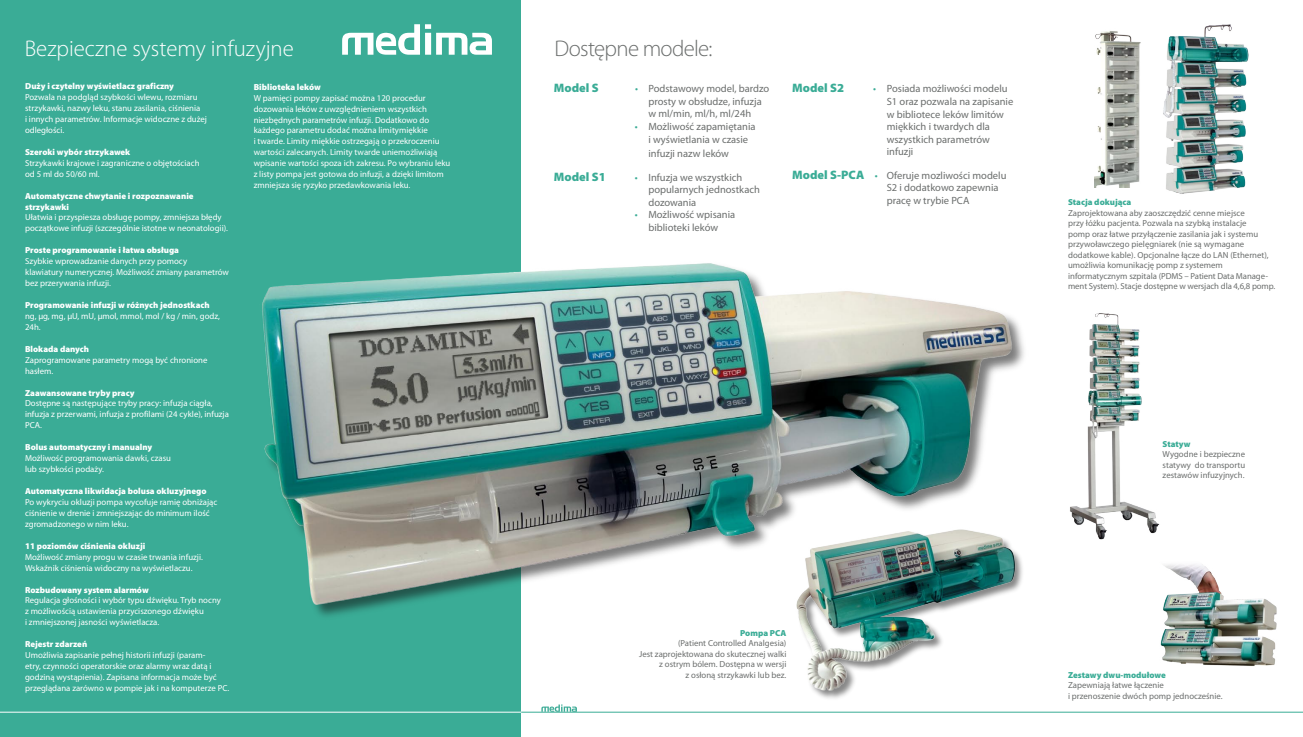
<style>
.page{position:relative;width:1303px;height:737px;background:#fff}
.page>*{position:absolute;margin:0;border:0;box-sizing:border-box;transform-origin:0 0}
.t1{font:300 22.75px "Myriad Pro";color:#fff}
.t2{font:300 22.75px "Myriad Pro";letter-spacing:-.03em;color:#6b6e6d}
.t3{font:900 12.25px "Myriad Pro";color:#3aac96}
.t4{font:10.5px "Myriad Pro";color:#6b6e6d}
.t5{font:8.75px/10.9px "Myriad Pro";color:#fff}
.t6{font:8.75px/10.5px "Myriad Pro";color:#6b6e6d}
.t7{font:900 8.75px/10.9px "Myriad Pro";color:#fff}
.t8{font:900 8.75px "Myriad Pro";color:#3aac96}
.s1{color:#3aac96}
.s2{font-weight:900;font-size:12.25px;color:#3aac96}
</style>
<div class="page">
<div style="left:0;top:0;width:521px;height:737px;background:#3aac96"></div>
<img style="left:214px;top:236px;width:810px;height:402px">
<svg style="left:342px;top:24px;width:150px;height:31px"></svg>
<img style="left:778px;top:518px;width:246px;height:179px">
<img style="left:1163px;top:24px;width:86px;height:170px">
<img style="left:1094px;top:31px;width:47px;height:156px">
<img style="left:1160px;top:564px;width:117px;height:102px">
<img style="left:1070px;top:313px;width:90px;height:227px">
<hr style="left:0;top:711px;width:1302px;height:1px;background:#fff">
<hr style="left:521px;top:711px;width:781px;height:1px;background:#3aac96">
<svg style="left:541px;top:704px;width:36px;height:7px"></svg>
<p class="t1" style="left:25px;top:36px;width:270px">Bezpieczne systemy infuzyjne</p>
<p class="t7" style="left:25px;top:81px;width:150px">Duży i czytelny wyświetlacz graficzny</p>
<p class="t5" style="left:25px;top:92px;width:177px">Pozwala na podgląd szybkości wlewu, rozmiaru strzykawki, nazwy leku, stanu zasilania, ciśnienia</p>
<p class="t5" style="left:25px;top:114px;width:183px">i innych parametrów. Informacje widoczne z dużej odległości.</p>
<p class="t7" style="left:25px;top:146px;width:107px">Szeroki wybór strzykawek</p>
<p class="t5" style="left:25px;top:157px;width:176px">Strzykawki krajowe i zagraniczne o objętościach</p>
<p class="t5" style="left:25px;top:168px;width:76px">od 5 ml do 50/60 ml.</p>
<p class="t7" style="left:25px;top:190px;width:170px">Automatyczne chwytanie i rozpoznawanie strzykawki</p>
<p class="t5" style="left:25px;top:212px;width:204px">Ułatwia i przyspiesza obsługę pompy, zmniejsza błędy początkowe infuzji (szczególnie istotne w neonatologii).</p>
<p class="t7" style="left:25px;top:245px;width:155px">Proste programowanie i łatwa obsługa</p>
<p class="t5" style="left:25px;top:256px;width:163px">Szybkie wprowadzanie danych przy pomocy</p>
<p class="t5" style="left:25px;top:267px;width:205px">klawiatury numerycznej. Możliwość zmiany parametrów bez przerywania infuzji.</p>
<p class="t7" style="left:25px;top:300px;width:186px">Programowanie infuzji w różnych jednostkach</p>
<p class="t5" style="left:25px;top:311px;width:196px">ng, μg, mg, μU, mU, μmol, mmol, mol / kg / min, godz,<br>24h.</p>
<p class="t7" style="left:25px;top:343px;width:65px">Blokada danych</p>
<p class="t5" style="left:25px;top:354px;width:184px">Zaprogramowane parametry mogą być chronione hasłem.</p>
<p class="t7" style="left:25px;top:387px;width:111px">Zaawansowane tryby pracy</p>
<p class="t5" style="left:25px;top:398px;width:205px">Dostępne są następujące tryby pracy: infuzja ciągła, infuzja z przerwami, infuzja z profilami (24 cykle), infuzja<br>PCA.</p>
<p class="t7" style="left:25px;top:442px;width:129px">Bolus automatyczny i manualny</p>
<p class="t5" style="left:25px;top:453px;width:147px">Możliwość programowania dawki, czasu</p>
<p class="t5" style="left:25px;top:464px;width:80px">lub szybkości podaży.</p>
<p class="t7" style="left:25px;top:485px;width:183px">Automatyczna likwidacja bolusa okluzyjnego</p>
<p class="t5" style="left:25px;top:497px;width:194px">Po wykryciu okluzji pompa wycofuje ramię obniżając ciśnienie w drenie i zmniejszając do minimum ilość</p>
<p class="t5" style="left:25px;top:518px;width:105px">zgromadzonego w nim leku.</p>
<p class="t7" style="left:25px;top:540px;width:122px">11 poziomów ciśnienia okluzji</p>
<p class="t5" style="left:25px;top:551px;width:179px">Możliwość zmiany progu w czasie trwania infuzji.</p>
<p class="t5" style="left:25px;top:562px;width:169px">Wskaźnik ciśnienia widoczny na wyświetlaczu.</p>
<p class="t7" style="left:25px;top:584px;width:125px">Rozbudowany system alarmów</p>
<p class="t5" style="left:25px;top:595px;width:197px">Regulacja głośności i wybór typu dźwięku. Tryb nocny</p>
<p class="t5" style="left:25px;top:606px;width:180px">z możliwością ustawienia przyciszonego dźwięku</p>
<p class="t5" style="left:25px;top:617px;width:136px">i zmniejszonej jasności wyświetlacza.</p>
<p class="t7" style="left:25px;top:639px;width:64px">Rejestr zdarzeń</p>
<p class="t5" style="left:25px;top:650px;width:206px">Umożliwia zapisanie pełnej historii infuzji (param-<br>etry, czynności operatorskie oraz alarmy wraz datą i godziną wystąpienia). Zapisana informacja może być przeglądana zarówno w pompie jak i na komputerze PC.</p>
<p class="t7" style="left:254px;top:81px;width:69px">Biblioteka leków</p>
<p class="t5" style="left:254px;top:92px;width:173px">W pamięci pompy zapisać można 120 procedur</p>
<p class="t5" style="left:254px;top:103px;width:177px">dozowania leków z uwzględnieniem wszystkich niezbędnych parametrów infuzji. Dodatkowo do</p>
<p class="t5" style="left:254px;top:125px;width:175px">każdego parametru dodać można limitymiękkie</p>
<p class="t5" style="left:254px;top:136px;width:187px">i twarde. Limity miękkie ostrzegają o przekroczeniu</p>
<p class="t5" style="left:254px;top:147px;width:185px">wartości zalecanych. Limity twarde uniemożliwiają</p>
<p class="t5" style="left:254px;top:158px;width:198px">wpisanie wartości spoza ich zakresu. Po wybraniu leku</p>
<p class="t5" style="left:254px;top:169px;width:191px">z listy pompa jest gotowa do infuzji, a dzięki limitom</p>
<p class="t5" style="left:254px;top:180px;width:158px">zmniejsza się ryzyko przedawkowania leku.</p>
<p class="t2" style="left:554px;top:36px;width:159px">Dostępne modele:</p>
<p class="t3" style="left:554px;top:81px;width:46px">Model S</p>
<p class="t4" style="left:635px;top:83px;width:136px"><span class="s1">•</span> Podstawowy model, bardzo</p>
<p class="t4" style="left:648px;top:95px;width:115px">prosty w obsłudze, infuzja</p>
<p class="t4" style="left:648px;top:108px;width:104px">w ml/min, ml/h, ml/24h</p>
<p class="t4" style="left:634px;top:121px;width:122px"><span class="s1">•</span> Możliwość zapamiętania</p>
<p class="t4" style="left:648px;top:133px;width:101px">i wyświetlania w czasie</p>
<p class="t4" style="left:648px;top:148px;width:82px">infuzji nazw leków</p>
<p class="t3" style="left:554px;top:169px;width:53px">Model S1</p>
<p class="t4" style="left:634px;top:171px;width:109px"><span class="s1">•</span> Infuzja we wszystkich</p>
<p class="t4" style="left:648px;top:184px;width:113px">popularnych jednostkach</p>
<p class="t4" style="left:648px;top:197px;width:49px">dozowania</p>
<p class="t4" style="left:634px;top:209px;width:102px"><span class="s1">•</span> Możliwość wpisania</p>
<p class="t4" style="left:648px;top:222px;width:71px">biblioteki leków</p>
<p class="t3" style="left:792px;top:81px;width:53px">Model S2</p>
<p class="t4" style="left:873px;top:83px;width:136px"><span class="s1">•</span> Posiada możliwości modelu</p>
<p class="t4" style="left:886px;top:96px;width:128px">S1 oraz pozwala na zapisanie</p>
<p class="t4" style="left:886px;top:108px;width:119px">w bibliotece leków limitów</p>
<p class="t4" style="left:886px;top:121px;width:105px">miękkich i twardych dla</p>
<p class="t4" style="left:886px;top:134px;width:105px">wszystkich parametrów</p>
<p class="t4" style="left:886px;top:146px;width:28px">infuzji</p>
<p class="t4" style="left:792px;top:170px;width:216px"><span class="s2">Model S-PCA</span> <span class="s1">•</span> Oferuje mozliwości modelu</p>
<p class="t4" style="left:886px;top:182px;width:113px">S2 i dodatkowo zapewnia</p>
<p class="t4" style="left:886px;top:195px;width:84px">pracę w trybie PCA</p>
<p class="t8" style="left:1067px;top:197px;width:65px">Stacja dokująca</p>
<p class="t6" style="left:1067px;top:208px;width:191px">Zaprojektowana aby zaoszczędzić cenne miejsce przy łóżku pacjenta. Pozwala na szybką instalacje pomp oraz łatwe przyłączenie zasilania jak i systemu przywoławczego pielęgniarek (nie są wymagane</p>
<p class="t6" style="left:1067px;top:250px;width:202px">dodatkowe kable). Opcjonalne łącze do LAN (Ethernet), umożliwia komunikację pomp z systemem</p>
<p class="t6" style="left:1067px;top:271px;width:209px">informatycznym szpitala (PDMS – Patient Data Manage&shy;ment System). Stacje dostępne w wersjach dla 4,6,8 pomp.</p>
<p class="t8" style="left:740px;top:628px;width:48px">Pompa PCA</p>
<p class="t6" style="left:678px;top:638px;width:110px">(Patient Controlled Analgesia)</p>
<p class="t6" style="left:639px;top:649px;width:149px">Jest zaprojektowana do skutecznej walki</p>
<p class="t6" style="left:659px;top:659px;width:129px">z ostrym bólem. Dostępna w wersji</p>
<p class="t6" style="left:685px;top:670px;width:102px">z osłoną strzykawki lub bez.</p>
<p class="t8" style="left:1162px;top:439px;width:29px">Statyw</p>
<p class="t6" style="left:1162px;top:449px;width:84px">Wygodne i bezpieczne</p>
<p class="t6" style="left:1162px;top:460px;width:84px">statywy do transportu</p>
<p class="t6" style="left:1162px;top:470px;width:83px">zestawów infuzyjnych.</p>
<p class="t8" style="left:1067px;top:670px;width:99px">Zestawy dwu-modułowe</p>
<p class="t6" style="left:1067px;top:680px;width:97px">Zapewniają łatwe łączenie</p>
<p class="t6" style="left:1067px;top:691px;width:156px">i przenoszenie dwóch pomp jednocześnie.</p>
</div>
